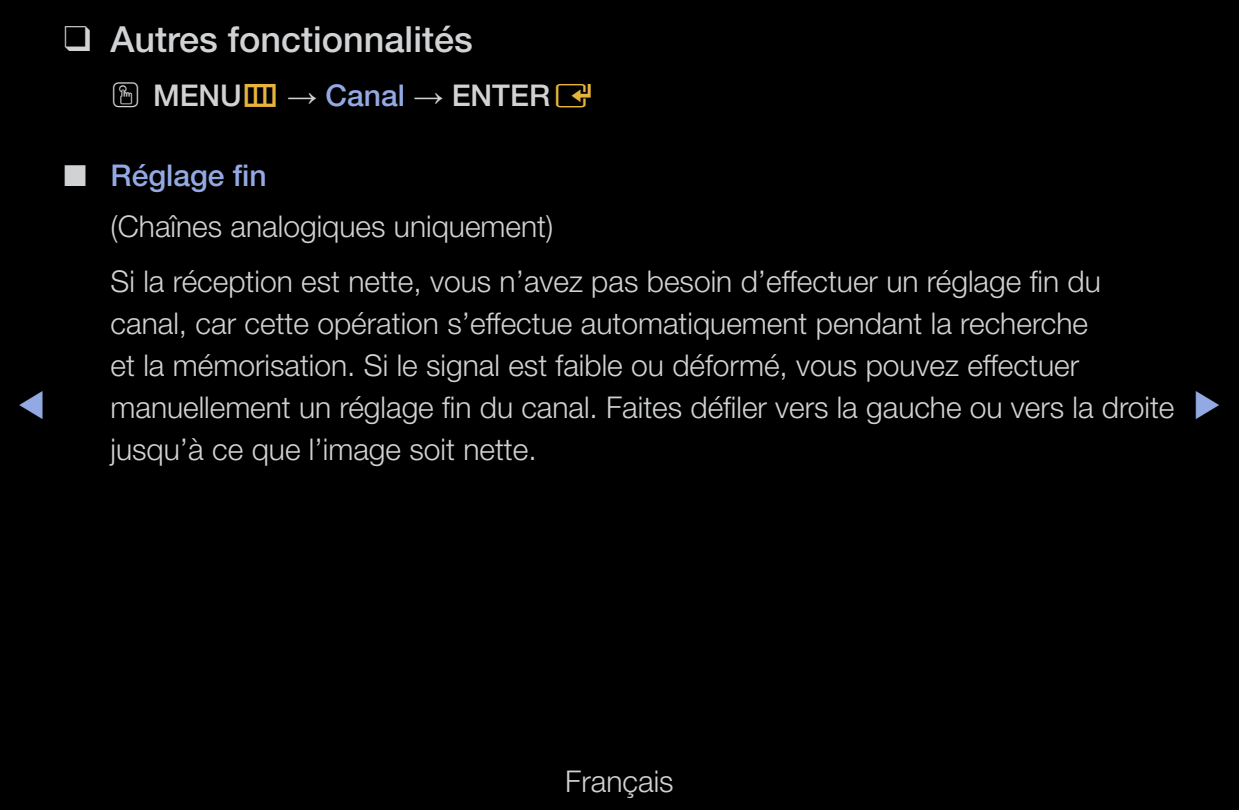
<style>
.page{position:relative;width:1239px;height:810px;background:#000}
.page>*{position:absolute;margin:0;border:0;box-sizing:border-box;transform-origin:0 0}
.t1{font:500 36px "Helvetica Neue LT Pro";color:#d1d2d4}
.t2{font:36px "Smr 00 All";color:#93a9e3}
.t3{font:300 30px/42px "Helvetica Neue LT Pro";color:#d1d2d4}
.t4{font:500 30px "Helvetica Neue LT Pro";color:#d1d2d4}
.s1{font-family:"ASTTV Icons 3";font-weight:400;color:#e6b43c}
.s2{font-family:"Arial";font-weight:400}
.s3{color:#93a9e3}
.s4{font-weight:500;color:#93a9e3}
</style>
<div class="page">
<p class="t1" style="left:64px;top:18px;width:410px">❑ Autres fonctionnalités</p>
<p class="t4" style="left:153px;top:77px;width:442px">MENU<span class="s1">m</span> <span class="s2">→</span> <span class="s3">Canal</span> <span class="s2">→</span> ENTER<span class="s1">E</span></p>
<p class="t3" style="left:111px;top:150px;width:444px;line-height:50.6px;text-indent:-47px">■ <span class="s4">Réglage fin<br></span>(Chaînes analogiques uniquement)</p>
<p class="t3" style="left:111px;top:259px;width:1065px">Si la réception est nette, vous n’avez pas besoin d’effectuer un réglage fin du canal, car cette opération s’effectue automatiquement pendant la recherche<br>et la mémorisation. Si le signal est faible ou déformé, vous pouvez effectuer manuellement un réglage fin du canal. Faites défiler vers la gauche ou vers la droite jusqu’à ce que l’image soit nette.</p>
<p class="t2" style="left:19px;top:380px;width:28px">◀</p>
<p class="t2" style="left:1193px;top:380px;width:28px">▶</p>
<p class="t3" style="left:565px;top:760px;width:110px">Français</p>
</div>
